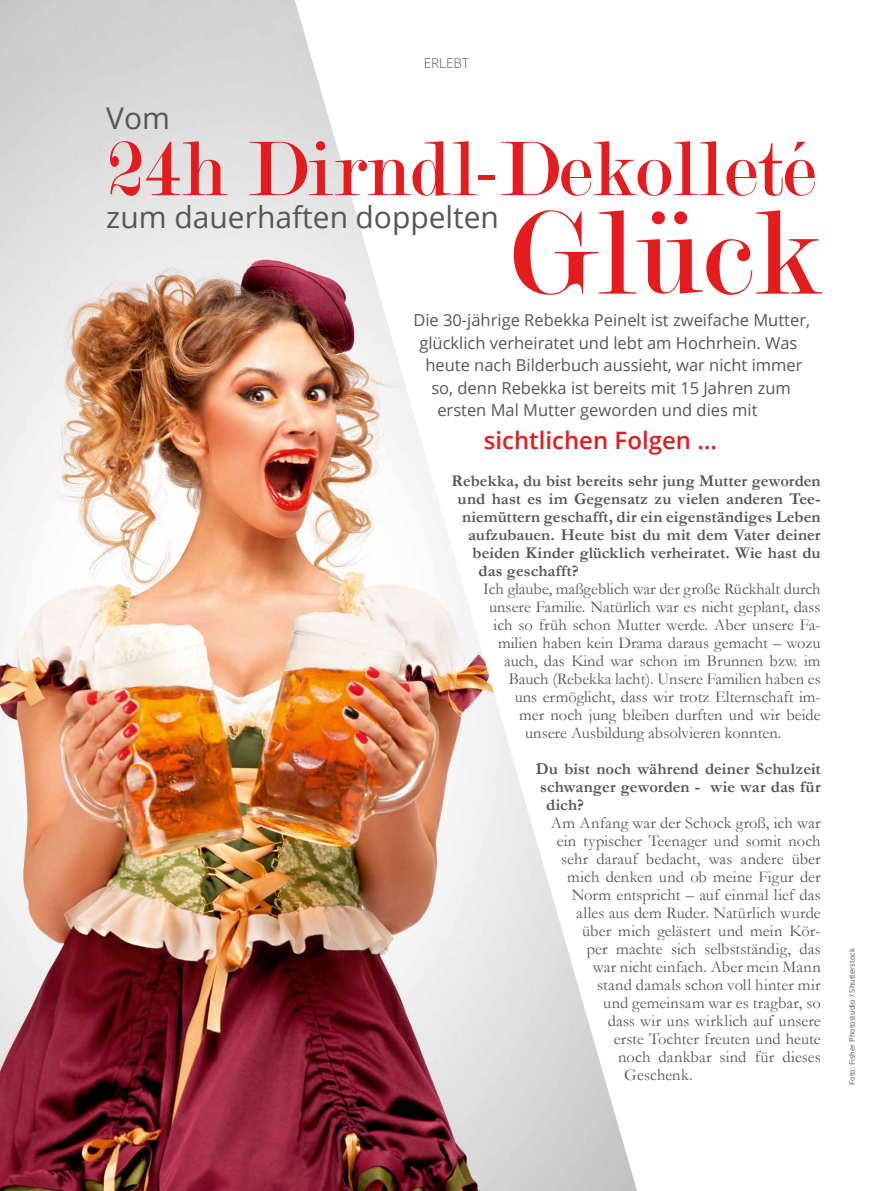
<style>
.page{position:relative;width:893px;height:1191px;background:#fff}
.page>*{position:absolute;margin:0;border:0;box-sizing:border-box;transform-origin:0 0}
.t1{font:127.5px "Modern";color:#e41c1e}
.t2{font:82.5px "Modern";color:#e41c1e}
.t3{font:30px "Open Sans";color:#565656}
.t4{font:600 24px "Open Sans";color:#e41c1e}
.t5{font:16.5px "Garamond";color:#565656}
.t6{font:700 16.5px "Garamond";color:#565656}
.t7{font:16.5px "Open Sans";color:#565656}
.t8{font:300 13.5px "Open Sans";color:#565656}
.t9{font:7.5px "Open Sans";color:#565656}
</style>
<div class="page">
<img style="left:0;top:0;width:637px;height:1191px">
<p class="t8" style="left:424px;top:54px;width:47px">ERLEBT</p>
<h3 class="t3" style="left:106px;top:98px;width:65px">Vom</h3>
<h2 class="t2" style="left:106px;top:128px;width:711px">24h Dirndl-Dekolleté</h2>
<h3 class="t3" style="left:106px;top:196px;width:394px">zum dauerhaften doppelten</h3>
<h1 class="t1" style="left:511px;top:190px;width:312px">Glück</h1>
<p class="t7" style="left:413px;top:309px;width:398px">Die 30-jährige Rebekka Peinelt ist zweifache Mutter,</p>
<p class="t7" style="left:419px;top:331px;width:380px">glücklich verheiratet und lebt am Hochrhein. Was</p>
<p class="t7" style="left:425px;top:354px;width:379px">heute nach Bilderbuch aussieht, war nicht immer</p>
<p class="t7" style="left:431px;top:376px;width:361px">so, denn Rebekka ist bereits mit 15 Jahren zum</p>
<p class="t7" style="left:437px;top:399px;width:322px">ersten Mal Mutter geworden und dies mit</p>
<h3 class="t4" style="left:484px;top:424px;width:235px">sichtlichen Folgen …</h3>
<p class="t6" style="left:452px;top:470px;width:370px">Rebekka, du bist bereits sehr jung Mutter geworden</p>
<p class="t6" style="left:458px;top:488px;width:364px">und hast es im Gegensatz zu vielen anderen Tee-</p>
<p class="t6" style="left:462px;top:506px;width:360px">niemüttern geschafft, dir ein eigenständiges Leben</p>
<p class="t6" style="left:468px;top:524px;width:354px">aufzubauen. Heute bist du mit dem Vater deiner</p>
<p class="t6" style="left:473px;top:542px;width:349px">beiden Kinder glücklich verheiratet. Wie hast du</p>
<p class="t6" style="left:479px;top:560px;width:101px">das geschafft?</p>
<p class="t5" style="left:483px;top:578px;width:339px">Ich glaube, maßgeblich war der große Rückhalt durch</p>
<p class="t5" style="left:489px;top:596px;width:333px">unsere Familie. Natürlich war es nicht geplant, dass</p>
<p class="t5" style="left:494px;top:614px;width:328px">ich so früh schon Mutter werde. Aber unsere Fa-</p>
<p class="t5" style="left:498px;top:632px;width:324px">milien haben kein Drama daraus gemacht – wozu</p>
<p class="t5" style="left:504px;top:650px;width:318px">auch, das Kind war schon im Brunnen bzw. im</p>
<p class="t5" style="left:509px;top:668px;width:314px">Bauch (Rebekka lacht). Unsere Familien haben es</p>
<p class="t5" style="left:515px;top:686px;width:308px">uns ermöglicht, dass wir trotz Elternschaft im-</p>
<p class="t5" style="left:519px;top:704px;width:303px">mer noch jung bleiben durften und wir beide</p>
<p class="t5" style="left:525px;top:722px;width:258px">unsere Ausbildung absolvieren konnten.</p>
<p class="t6" style="left:536px;top:758px;width:286px">Du bist noch während deiner Schulzeit</p>
<p class="t6" style="left:540px;top:776px;width:282px">schwanger geworden - wie war das für</p>
<p class="t6" style="left:546px;top:794px;width:39px">dich?</p>
<p class="t5" style="left:551px;top:812px;width:271px">Am Anfang war der Schock groß, ich war</p>
<p class="t5" style="left:557px;top:830px;width:265px">ein typischer Teenager und somit noch</p>
<p class="t5" style="left:561px;top:848px;width:261px">sehr darauf bedacht, was andere über</p>
<p class="t5" style="left:567px;top:866px;width:255px">mich denken und ob meine Figur der</p>
<p class="t5" style="left:572px;top:884px;width:250px">Norm entspricht – auf einmal lief das</p>
<p class="t5" style="left:576px;top:902px;width:246px">alles aus dem Ruder. Natürlich wurde</p>
<p class="t5" style="left:582px;top:920px;width:240px">über mich gelästert und mein Kör-</p>
<p class="t5" style="left:587px;top:938px;width:236px">per machte sich selbstständig, das</p>
<p class="t5" style="left:593px;top:956px;width:229px">war nicht einfach. Aber mein Mann</p>
<p class="t5" style="left:597px;top:974px;width:225px">stand damals schon voll hinter mir</p>
<p class="t5" style="left:603px;top:992px;width:219px">und gemeinsam war es tragbar, so</p>
<p class="t5" style="left:608px;top:1010px;width:215px">dass wir uns wirklich auf unsere</p>
<p class="t5" style="left:614px;top:1028px;width:209px">erste Tochter freuten und heute</p>
<p class="t5" style="left:618px;top:1046px;width:204px">noch dankbar sind für dieses</p>
<p class="t5" style="left:624px;top:1064px;width:70px">Geschenk.</p>
<p class="t9" style="left:847px;top:1084px;width:138px;rotate:-90deg">Foto: Fisher Photostudio / Shutterstock</p>
</div>
